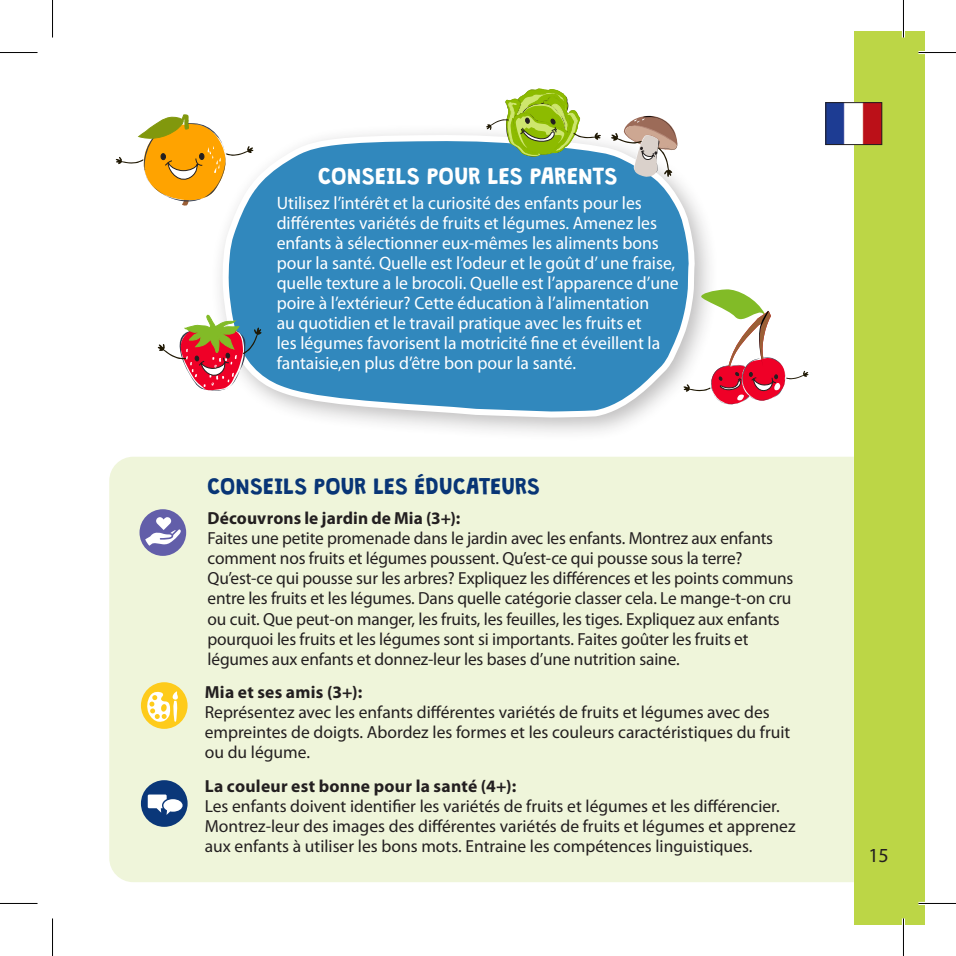
<style>
.page{position:relative;width:956px;height:956px;background:#fff}
.page>*{position:absolute;margin:0;border:0;box-sizing:border-box;transform-origin:0 0}
.t1{font:20.5px "Granstander Clean";color:#fff}
.Headl_Spiel{font:20px "Granstander Clean";color:#083576}
.t2{font:20px "Myriad Pro";color:#231f20}
.t3{font:18px/20px "Myriad Pro";color:#fff}
.Fließtext_8pt_Spiel{font:17.5px/20px "Myriad Pro";letter-spacing:-.01em;color:#231f20}
.Fließtext_8pt_Spiel-2{font:700 17.5px "Myriad Pro";letter-spacing:.015em;color:#231f20}
</style>
<div class="page">
<div style="left:853px;top:31px;width:71px;height:893px;background:#bcd646"></div>
<div style="left:210px;top:123px;width:508px;height:318px;background:#231f20;opacity:.3"></div>
<svg style="left:221px;top:131px;width:477px;height:289px;background:#4d97c4"></svg>
<div style="left:109px;top:456px;width:744px;height:426px;background:#eff5da"></div>
<div style="left:139px;top:509px;width:47px;height:47px;background:#625ea9;border-radius:50%"></div>
<svg style="left:145px;top:517px;width:37px;height:28px"></svg>
<div style="left:141px;top:682px;width:46px;height:46px;background:#fecb1b;border-radius:50%"></div>
<svg style="left:146px;top:690px;width:32px;height:32px"></svg>
<div style="left:141px;top:780px;width:46px;height:46px;background:#0a3779;border-radius:50%"></div>
<svg style="left:148px;top:794px;width:34px;height:20px"></svg>
<svg style="left:210px;top:283px;width:9px;height:8px"></svg>
<svg style="left:157px;top:312px;width:105px;height:81px"></svg>
<svg style="left:115px;top:115px;width:139px;height:97px"></svg>
<svg style="left:683px;top:289px;width:125px;height:134px"></svg>
<svg style="left:496px;top:192px;width:62px;height:2px"></svg>
<svg style="left:485px;top:89px;width:116px;height:68px"></svg>
<svg style="left:610px;top:115px;width:70px;height:62px"></svg>
<img style="left:827px;top:104px;width:53px;height:39px">
<div style="left:825px;top:102px;width:57px;height:43px;border:1px solid #231f20"></div>
<hr style="left:918px;top:51px;width:37px;height:3px;background:#fff">
<hr style="left:918px;top:901px;width:37px;height:3px;background:#fff">
<hr style="left:901px;top:0;width:3px;height:37px;background:#fff">
<hr style="left:901px;top:918px;width:3px;height:37px;background:#fff">
<hr style="left:0;top:52px;width:38px;height:1px;background:#000">
<hr style="left:918px;top:52px;width:37px;height:1px;background:#000">
<hr style="left:0;top:902px;width:38px;height:1px;background:#000">
<hr style="left:918px;top:902px;width:37px;height:1px;background:#000">
<hr style="left:52px;top:0;width:1px;height:37px;background:#000">
<hr style="left:52px;top:918px;width:1px;height:37px;background:#000">
<hr style="left:902px;top:0;width:1px;height:37px;background:#000">
<hr style="left:902px;top:918px;width:1px;height:37px;background:#000">
<p class="t1" style="left:318px;top:165px;width:301px">CONSEILS POUR LES PARENTS</p>
<p class="t3" style="left:277px;top:192px;width:403px">Utilisez l’intérêt et la curiosité des enfants pour les différentes variétés de fruits et légumes. Amenez les enfants à sélectionner eux-mêmes les aliments bons pour la santé. Quelle est l’odeur et le goût d’ une fraise, quelle texture a le brocoli. Quelle est l’apparence d’une poire à l’extérieur? Cette éducation à l’alimentation<br>au quotidien et le travail pratique avec les fruits et<br>les légumes favorisent la motricité fine et éveillent la fantaisie,en plus d’être bon pour la santé.</p>
<p class="Headl_Spiel" style="left:207px;top:475px;width:334px">CONSEILS POUR LES ÉDUCATEURS</p>
<p class="Fließtext_8pt_Spiel-2" style="left:207px;top:507px;width:254px">Découvrons le jardin de Mia (3+):</p>
<p class="Fließtext_8pt_Spiel" style="left:207px;top:528px;width:587px">Faites une petite promenade dans le jardin avec les enfants. Montrez aux enfants comment nos fruits et légumes poussent. Qu’est-ce qui pousse sous la terre?<br>Qu’est-ce qui pousse sur les arbres? Expliquez les différences et les points communs entre les fruits et les légumes. Dans quelle catégorie classer cela. Le mange-t-on cru ou cuit. Que peut-on manger, les fruits, les feuilles, les tiges. Expliquez aux enfants pourquoi les fruits et les légumes sont si importants. Faites goûter les fruits et légumes aux enfants et donnez-leur les bases d’une nutrition saine.</p>
<p class="Fließtext_8pt_Spiel-2" style="left:205px;top:680px;width:159px">Mia et ses amis (3+):</p>
<p class="Fließtext_8pt_Spiel" style="left:205px;top:702px;width:587px">Représentez avec les enfants différentes variétés de fruits et légumes avec des empreintes de doigts. Abordez les formes et les couleurs caractéristiques du fruit ou du légume.</p>
<p class="Fließtext_8pt_Spiel-2" style="left:205px;top:774px;width:313px">La couleur est bonne pour la santé (4+):</p>
<p class="Fließtext_8pt_Spiel" style="left:205px;top:796px;width:592px">Les enfants doivent identifier les variétés de fruits et légumes et les différencier.<br>Montrez-leur des images des différentes variétés de fruits et légumes et apprenez aux enfants à utiliser les bons mots. Entraine les compétences linguistiques.</p>
<p class="t2" style="left:868px;top:842px;width:22px">15</p>
</div>
